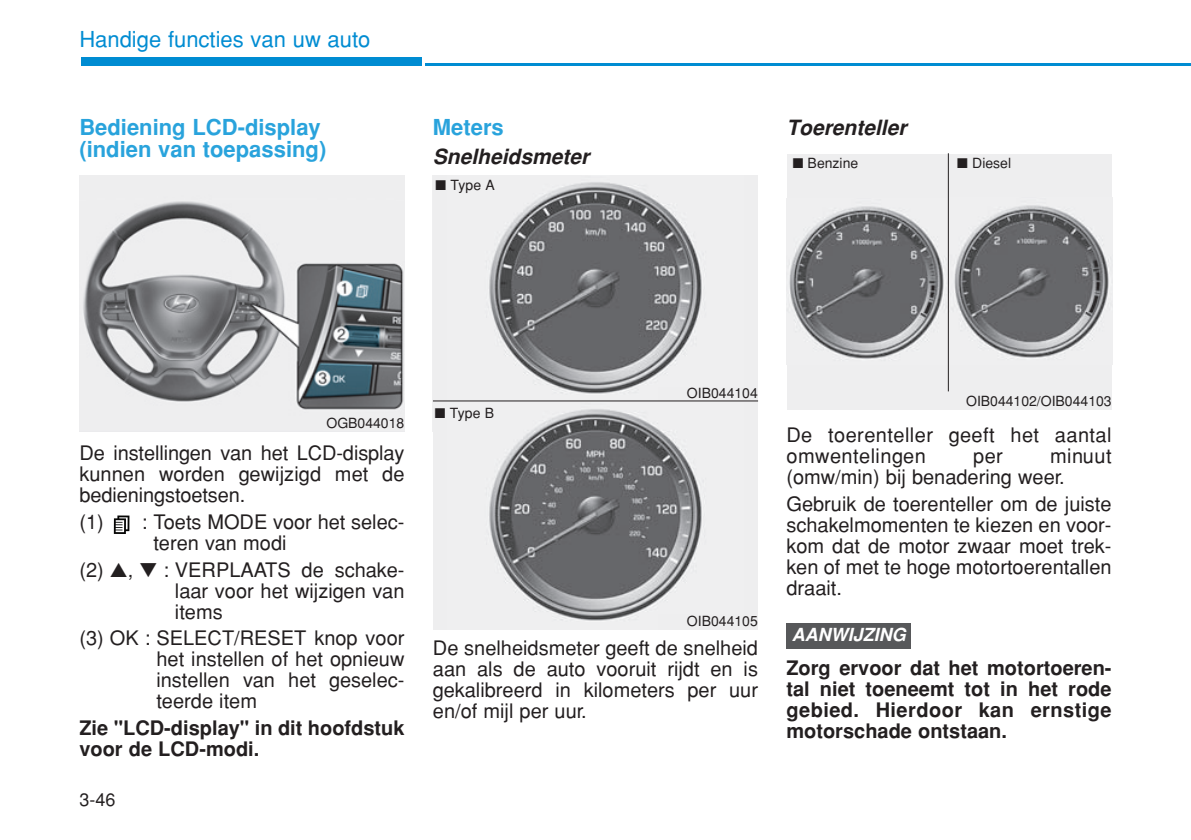
<style>
.page{position:relative;width:1191px;height:840px;background:#fff}
.page>*{position:absolute;margin:0;border:0;box-sizing:border-box;transform-origin:0 0}
.t1{font:700 22px/22px "Helvetica Tr";color:#29a3dc}
.t2{font:22px "Helvetica Tr";color:#008cd2}
.t3{font:italic 700 21px "Helvetica Tr";color:#231f20}
.t4{font:20px/21px "Helvetica Normal Tr";color:#231f20;text-align:justify}
.t5{font:700 20px/21px "Helvetica Tr";color:#231f20}
.t6{font:20px/21px "Helvetica Normal Tr";letter-spacing:.02em;color:#231f20}
.t7{font:italic 700 18px "Helvetica Tr";color:#fff}
.t8{font:18px "Helvetica Tr";color:#231f20}
.t9{font:14px "Helvetica Normal Tr";color:#231f20}
</style>
<div class="page">
<div style="left:81px;top:57px;width:340px;height:8px;background:#008cd2"></div>
<hr style="left:425px;top:63px;width:765px;height:2px;background:#008cd2">
<svg style="left:114px;top:515px;width:15px;height:18px"></svg>
<div style="left:786px;top:622px;width:125px;height:26px;background:#57585a"></div>
<div style="left:433px;top:176px;width:325px;height:453px;background:#eeeeef"></div>
<img style="left:447px;top:182px;width:255px;height:439px">
<div style="left:658px;top:386px;width:100px;height:16px;background:#eeeeef"></div>
<div style="left:658px;top:613px;width:100px;height:16px;background:#eeeeef"></div>
<hr style="left:433px;top:400px;width:325px;height:1px;background:#231f20">
<img style="left:79px;top:176px;width:325px;height:255px">
<div style="left:323px;top:414px;width:81px;height:17px;background:#eeeeef"></div>
<div style="left:786px;top:154px;width:325px;height:255px;background:#eeeeef"></div>
<img style="left:789px;top:198px;width:323px;height:166px">
<hr style="left:947px;top:153px;width:1px;height:238px;background:#231f20">
<p class="t2" style="left:79px;top:31px;width:292px">Handige functies van uw auto</p>
<p class="t1" style="left:79px;top:119px;width:248px">Bediening LCD-display (indien van toepassing)</p>
<p class="t1" style="left:433px;top:119px;width:72px">Meters</p>
<p class="t3" style="left:433px;top:148px;width:158px">Snelheidsmeter</p>
<p class="t9" style="left:435px;top:179px;width:61px">■ Type A</p>
<p class="t3" style="left:786px;top:119px;width:122px">Toerenteller</p>
<p class="t9" style="left:792px;top:158px;width:67px">■ Benzine</p>
<p class="t9" style="left:957px;top:158px;width:55px">■ Diesel</p>
<p class="t9" style="left:326px;top:417px;width:79px">OGB044018</p>
<p class="t4" style="left:79px;top:444px;width:327px">De instellingen van het LCD-display kunnen worden gewijzigd met de bedieningstoetsen.</p>
<p class="t4" style="left:153px;top:513px;width:253px;text-indent:-74px">(1) : Toets MODE voor het selec&shy;teren van modi</p>
<p class="t4" style="left:175px;top:560px;width:231px;text-indent:-95px">(2) ▲, ▼ : VERPLAATS de schake&shy;laar voor het wijzigen van items</p>
<p class="t4" style="left:156px;top:629px;width:250px;text-indent:-77px">(3) OK : SELECT/RESET knop voor het instellen of het opnieuw instellen van het geselec&shy;teerde item</p>
<p class="t5" style="left:79px;top:719px;width:327px">Zie "LCD-display" in dit hoofdstuk voor de LCD-modi.</p>
<p class="t8" style="left:79px;top:792px;width:38px">3-46</p>
<p class="t9" style="left:435px;top:407px;width:61px">■ Type B</p>
<p class="t9" style="left:687px;top:387px;width:72px">OIB044104</p>
<p class="t9" style="left:687px;top:615px;width:72px">OIB044105</p>
<p class="t4" style="left:433px;top:639px;width:327px">De snelheidsmeter geeft de snelheid aan als de auto vooruit rijdt en is gekalibreerd in kilometers per uur en/of mijl per uur.</p>
<p class="t9" style="left:966px;top:395px;width:147px">OIB044102/OIB044103</p>
<p class="t6" style="left:786px;top:426px;width:327px">De toerenteller geeft het aantal omwentelingen</p>
<p class="t4" style="left:786px;top:447px;width:327px;text-indent:264px">minuut (omw/min) bij benadering weer.</p>
<p class="t4" style="left:786px;top:495px;width:327px">Gebruik de toerenteller om de juiste schakelmomenten te kiezen en voor&shy;kom dat de motor zwaar moet trek&shy;ken of met te hoge motortoerentallen draait.</p>
<p class="t4" style="left:973px;top:447px;width:31px">per</p>
<p class="t7" style="left:791px;top:627px;width:115px">AANWIJZING</p>
<p class="t5" style="left:786px;top:659px;width:327px;text-align:justify">Zorg ervoor dat het motortoeren&shy;tal niet toeneemt tot in het rode gebied. Hierdoor kan ernstige motorschade ontstaan.</p>
</div>
